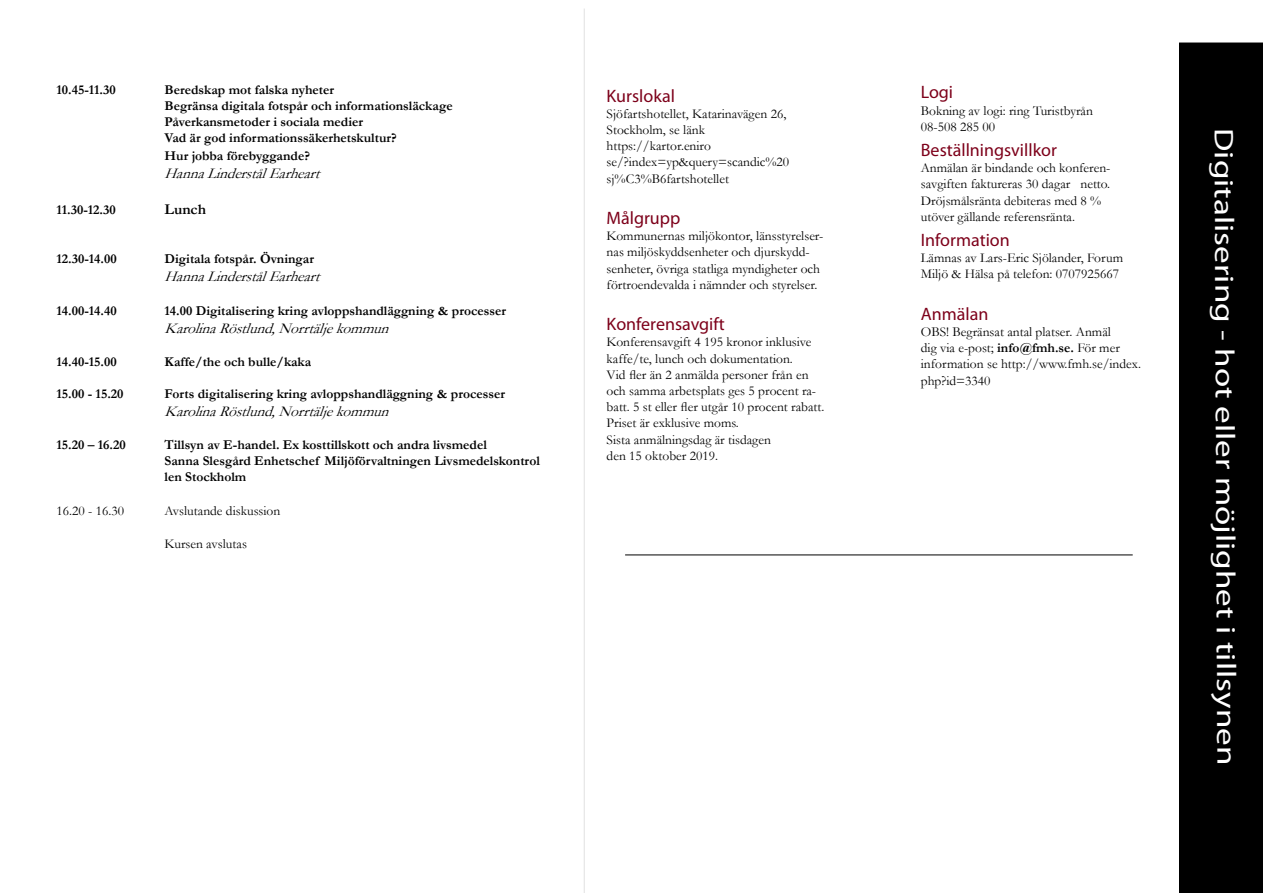
<style>
.page{position:relative;width:1263px;height:893px;background:#fff}
.page>*{position:absolute;margin:0;border:0;box-sizing:border-box;transform-origin:0 0}
.t1{font:27px "Myriad Pro";letter-spacing:-.005em;color:#fff;scale:1.3 1}
.t2{font:18px "Myriad Pro";color:#7d001a}
.t3{font:italic 15px "Garamond";color:#000}
.t4{font:700 15px "Garamond";color:#000}
.t5{font:13.5px/16.2px "Garamond";color:#000}
.t6{font:700 13.5px/16.2px "Garamond";color:#000}
.s1{font-weight:700}
</style>
<div class="page">
<div style="left:1179px;top:43px;width:84px;height:850px;background:#000"></div>
<hr style="left:584px;top:9px;width:1px;height:884px;background:#e1e1e1">
<hr style="left:625px;top:555px;width:508px;height:1px;background:#000">
<p class="t6" style="left:57px;top:82px;width:61px">10.45-11.30</p>
<p class="t6" style="left:165px;top:82px;width:290px">Beredskap mot falska nyheter<br>Begränsa digitala fotspår och informationsläckage Påverkansmetoder i sociala medier<br>Vad är god informationssäkerhetskultur?</p>
<p class="t6" style="left:165px;top:148px;width:147px">Hur jobba förebyggande?</p>
<p class="t3" style="left:165px;top:164px;width:163px">HannaLinderstålEarheart</p>
<p class="t6" style="left:57px;top:202px;width:61px">11.30-12.30</p>
<p class="t4" style="left:165px;top:200px;width:43px">Lunch</p>
<p class="t6" style="left:57px;top:251px;width:62px">12.30-14.00</p>
<p class="t6" style="left:165px;top:251px;width:151px">Digitala fotspår. Övningar</p>
<p class="t3" style="left:165px;top:266px;width:163px">HannaLinderstålEarheart</p>
<p class="t6" style="left:57px;top:303px;width:62px">14.00-14.40</p>
<p class="t6" style="left:165px;top:303px;width:343px">14.00 Digitalisering kring avloppshandläggning &amp; processer</p>
<p class="t3" style="left:165px;top:318px;width:232px">KarolinaRöstlund,Norrtäljekommun</p>
<p class="t6" style="left:57px;top:353px;width:62px">14.40-15.00</p>
<p class="t6" style="left:165px;top:353px;width:148px">Kaffe/the och bulle/kaka</p>
<p class="t6" style="left:57px;top:386px;width:68px">15.00 - 15.20</p>
<p class="t6" style="left:165px;top:386px;width:342px">Forts digitalisering kring avloppshandläggning &amp; processer</p>
<p class="t3" style="left:165px;top:401px;width:232px">KarolinaRöstlund,Norrtäljekommun</p>
<p class="t6" style="left:57px;top:436px;width:71px">15.20 – 16.20</p>
<p class="t6" style="left:165px;top:436px;width:377px">Tillsyn av E-handel. Ex kosttillskott och andra livsmedel<br>Sanna Slesgård Enhetschef Miljöförvaltningen Livsmedelskontrol len Stockholm</p>
<p class="t5" style="left:57px;top:502px;width:69px">16.20 - 16.30</p>
<p class="t5" style="left:165px;top:502px;width:117px">Avslutande diskussion</p>
<p class="t5" style="left:165px;top:535px;width:84px">Kursen avslutas</p>
<h2 class="t2" style="left:607px;top:84px;width:70px">Kurslokal</h2>
<p class="t5" style="left:607px;top:105px;width:184px">Sjöfartshotellet, Katarinavägen 26,<br>Stockholm, se länk https://kartor.eniro se/?index=yp&amp;query=scandic%20 sj%C3%B6fartshotellet</p>
<h2 class="t2" style="left:607px;top:207px;width:75px">Målgrupp</h2>
<p class="t5" style="left:607px;top:227px;width:218px">Kommunernas miljökontor, länsstyrelser&shy;nas miljöskyddsenheter och djurskydd&shy;senheter, övriga statliga myndigheter och förtroendevalda i nämnder och styrelser.</p>
<h2 class="t2" style="left:607px;top:313px;width:120px">Konferensavgift</h2>
<p class="t5" style="left:607px;top:334px;width:219px">Konferensavgift 4 195 kronor inklusive kaffe/te, lunch och dokumentation.<br>Vid fler än 2 anmälda personer från en och samma arbetsplats ges 5 procent ra&shy;batt. 5 st eller fler utgår 10 procent rabatt.<br>Priset är exklusive moms.<br>Sista anmälningsdag är tisdagen<br>den 15 oktober 2019.</p>
<h2 class="t2" style="left:921px;top:81px;width:34px">Logi</h2>
<p class="t5" style="left:921px;top:102px;width:174px">Bokning av logi: ring Turistbyrån<br>08-508 285 00</p>
<h2 class="t2" style="left:921px;top:139px;width:138px">Beställningsvillkor</h2>
<p class="t5" style="left:921px;top:159px;width:191px">Anmälan är bindande och konferen&shy;savgiften faktureras 30 dagar netto.<br>Dröjsmålsränta debiteras med 8 % utöver gällande referensränta.</p>
<h2 class="t2" style="left:921px;top:229px;width:90px">Information</h2>
<p class="t5" style="left:921px;top:249px;width:204px">Lämnas av Lars-Eric Sjölander, Forum<br>Miljö &amp; Hälsa på telefon: 0707925667</p>
<h2 class="t2" style="left:921px;top:303px;width:69px">Anmälan</h2>
<p class="t5" style="left:921px;top:323px;width:222px">OBS! Begränsat antal platser. Anmäl<br>dig via e-post; <span class="s1">info@fmh.se.</span> För mer information se http://www.fmh.se/index. php?id=3340</p>
<h1 class="t1" style="left:1242px;top:128px;width:492px;rotate:90deg">Digitalisering - hot eller möjlighet i tillsynen</h1>
</div>
